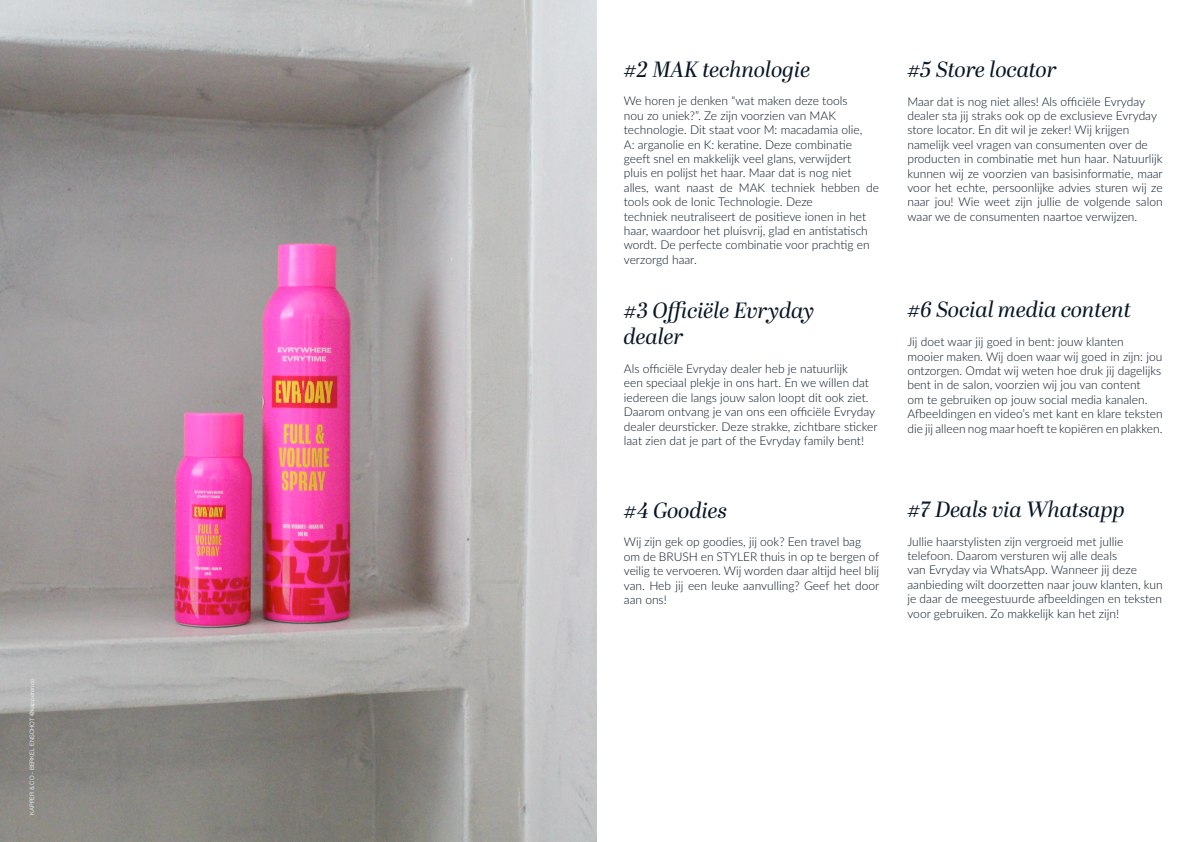
<style>
.page{position:relative;width:1191px;height:842px;background:#fff}
.page>*{position:absolute;margin:0;border:0;box-sizing:border-box;transform-origin:0 0}
.t1{font:italic 22px "Abril Display";color:#071525}
.t2{font:300 12px/14.4px "Lato";color:#071525;text-align:justify}
.t3{font:300 6px "Helvetica";color:#fff}
</style>
<div class="page">
<img style="left:0;top:0;width:597px;height:842px">
<p class="t3" style="left:27px;top:815px;width:138px;rotate:-90deg">KAPPER &amp; CO - BERKEL ENSCHOT @kapperenco</p>
<p class="t1" style="left:624px;top:53px;width:188px">#2 MAK technologie</p>
<p class="t2" style="left:624px;top:93px;width:225px">We horen je denken “wat maken deze tools</p>
<p class="t2" style="left:624px;top:108px;width:214px">nou zo uniek?”. Ze zijn voorzien van MAK</p>
<p class="t2" style="left:624px;top:122px;width:240px">technologie. Dit staat voor M: macadamia olie,</p>
<p class="t2" style="left:624px;top:137px;width:230px">A: arganolie en K: keratine. Deze combinatie</p>
<p class="t2" style="left:624px;top:151px;width:229px">geeft snel en makkelijk veel glans, verwijdert</p>
<p class="t2" style="left:624px;top:165px;width:229px">pluis en polijst het haar. Maar dat is nog niet</p>
<p class="t2" style="left:624px;top:180px;width:257px">alles, want naast de MAK techniek hebben de tools ook de Ionic Technologie. Deze</p>
<p class="t2" style="left:624px;top:209px;width:244px">techniek neutraliseert de positieve ionen in het</p>
<p class="t2" style="left:624px;top:223px;width:245px">haar, waardoor het pluisvrij, glad en antistatisch</p>
<p class="t2" style="left:624px;top:237px;width:247px">wordt. De perfecte combinatie voor prachtig en</p>
<p class="t2" style="left:624px;top:252px;width:74px">verzorgd haar.</p>
<p class="t1" style="left:624px;top:294px;width:192px">#3 Officiële Evryday</p>
<p class="t1" style="left:624px;top:321px;width:61px">dealer</p>
<p class="t2" style="left:624px;top:361px;width:225px">Als officiële Evryday dealer heb je natuurlijk</p>
<p class="t2" style="left:624px;top:375px;width:247px">een speciaal plekje in ons hart. En we willen dat</p>
<p class="t2" style="left:624px;top:390px;width:246px">iedereen die langs jouw salon loopt dit ook ziet.</p>
<p class="t2" style="left:624px;top:404px;width:253px">Daarom ontvang je van ons een officiële Evryday</p>
<p class="t2" style="left:624px;top:419px;width:255px">dealer deursticker. Deze strakke, zichtbare sticker</p>
<p class="t2" style="left:624px;top:433px;width:242px">laat zien dat je part of the Evryday family bent!</p>
<p class="t1" style="left:624px;top:494px;width:105px">#4 Goodies</p>
<p class="t2" style="left:624px;top:534px;width:239px">Wij zijn gek op goodies, jij ook? Een travel bag</p>
<p class="t2" style="left:624px;top:549px;width:257px">om de BRUSH en STYLER thuis in op te bergen of veilig te vervoeren. Wij worden daar altijd heel blij van. Heb jij een leuke aanvulling? Geef het door aan ons!</p>
<p class="t1" style="left:907px;top:54px;width:151px">#5 Store locator</p>
<p class="t2" style="left:907px;top:94px;width:239px">Maar dat is nog niet alles! Als officiële Evryday</p>
<p class="t2" style="left:907px;top:108px;width:251px">dealer sta jij straks ook op de exclusieve Evryday</p>
<p class="t2" style="left:907px;top:122px;width:223px">store locator. En dit wil je zeker! Wij krijgen</p>
<p class="t2" style="left:907px;top:137px;width:242px">namelijk veel vragen van consumenten over de</p>
<p class="t2" style="left:907px;top:151px;width:257px">producten in combinatie met hun haar. Natuurlijk kunnen wij ze voorzien van basisinformatie, maar voor het echte, persoonlijke advies sturen wij ze naar jou! Wie weet zijn jullie de volgende salon waar we de consumenten naartoe verwijzen.</p>
<p class="t1" style="left:907px;top:294px;width:225px">#6 Social media content</p>
<p class="t2" style="left:907px;top:334px;width:218px">Jij doet waar jij goed in bent: jouw klanten</p>
<p class="t2" style="left:907px;top:349px;width:256px">mooier maken. Wij doen waar wij goed in zijn: jou</p>
<p class="t2" style="left:907px;top:363px;width:255px">ontzorgen. Omdat wij weten hoe druk jij dagelijks</p>
<p class="t2" style="left:907px;top:378px;width:235px">bent in de salon, voorzien wij jou van content</p>
<p class="t2" style="left:907px;top:392px;width:242px">om te gebruiken op jouw social media kanalen.</p>
<p class="t2" style="left:907px;top:406px;width:257px">Afbeeldingen en video’s met kant en klare teksten</p>
<p class="t2" style="left:907px;top:421px;width:257px">die jij alleen nog maar hoeft te kopiëren en plakken.</p>
<p class="t1" style="left:907px;top:494px;width:219px">#7 Deals via Whatsapp</p>
<p class="t2" style="left:907px;top:534px;width:217px">Jullie haarstylisten zijn vergroeid met jullie</p>
<p class="t2" style="left:907px;top:548px;width:211px">telefoon. Daarom versturen wij alle deals</p>
<p class="t2" style="left:907px;top:562px;width:231px">van Evryday via WhatsApp. Wanneer jij deze</p>
<p class="t2" style="left:907px;top:577px;width:257px">aanbieding wilt doorzetten naar jouw klanten, kun</p>
<p class="t2" style="left:907px;top:591px;width:256px">je daar de meegestuurde afbeeldingen en teksten</p>
<p class="t2" style="left:907px;top:606px;width:213px">voor gebruiken. Zo makkelijk kan het zijn!</p>
</div>
